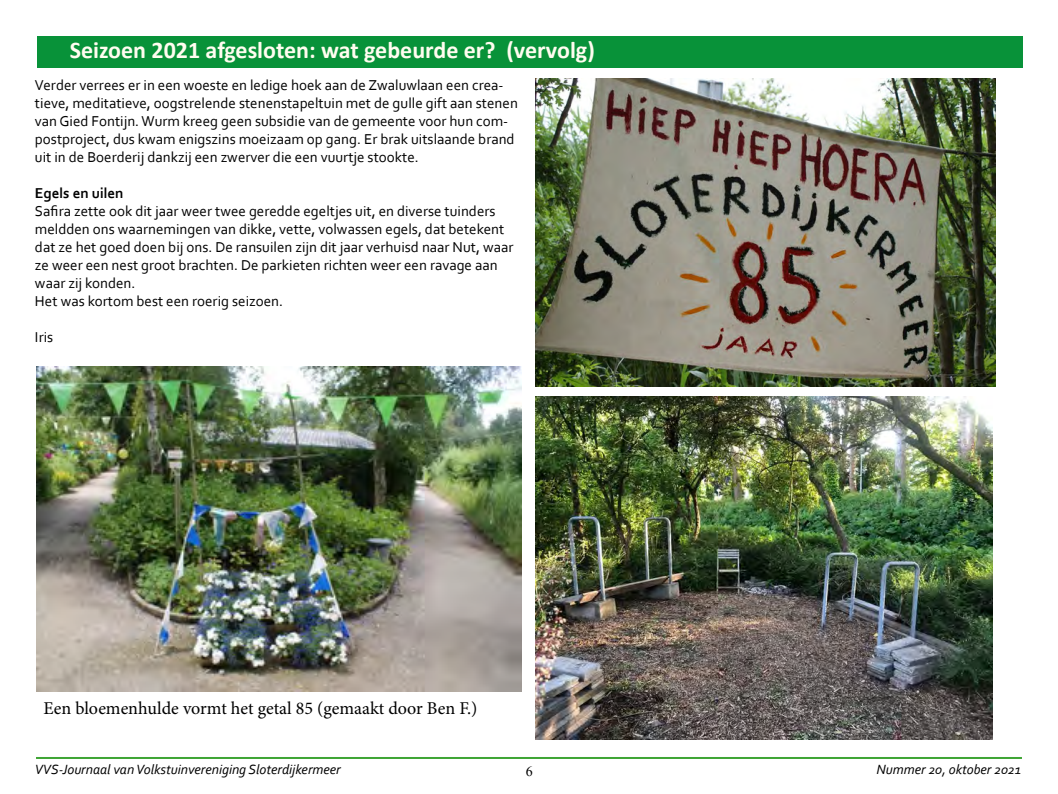
<style>
.page{position:relative;width:1058px;height:794px;background:#fff}
.page>*{position:absolute;margin:0;border:0;box-sizing:border-box;transform-origin:0 0}
.t1{font:700 24px "Calibri";color:#fffdf0}
.t2{font:18px "Minion Pro";color:#000}
.t3{font:15px/18px "Corbel";color:#000}
.t4{font:700 15px "Corbel";color:#000}
.t5{font:italic 14px "Corbel";color:#000}
.t6{font:14px "Times New Roman";color:#000}
</style>
<div class="page">
<hr style="left:36px;top:757px;width:985px;height:2px;background:#3fa535">
<img style="left:535px;top:78px;width:460px;height:308px">
<div style="left:37px;top:36px;width:985px;height:31px;background:#089239"></div>
<img style="left:535px;top:397px;width:457px;height:343px">
<img style="left:37px;top:367px;width:485px;height:324px">
<h1 class="t1" style="left:70px;top:34px;width:526px">Seizoen 2021 afgesloten: wat gebeurde er? (vervolg)</h1>
<p class="t3" style="left:35px;top:75px;width:484px">Verder verrees er in een woeste en ledige hoek aan de Zwaluwlaan een crea&shy;tieve, meditatieve, oogstrelende stenenstapeltuin met de gulle gift aan stenen van Gied Fontijn. Wurm kreeg geen subsidie van de gemeente voor hun com&shy;postproject, dus kwam enigszins moeizaam op gang. Er brak uitslaande brand uit in de Boerderij dankzij een zwerver die een vuurtje stookte.</p>
<p class="t4" style="left:35px;top:183px;width:90px">Egels en uilen</p>
<p class="t3" style="left:35px;top:201px;width:480px">Safira zette ook dit jaar weer twee geredde egeltjes uit, en diverse tuinders meldden ons waarnemingen van dikke, vette, volwassen egels, dat betekent dat ze het goed doen bij ons. De ransuilen zijn dit jaar verhuisd naar Nut, waar ze weer een nest groot brachten. De parkieten richten weer een ravage aan waar zij konden.<br>Het was kortom best een roerig seizoen.</p>
<p class="t3" style="left:35px;top:327px;width:20px">Iris</p>
<p class="t2" style="left:43px;top:695px;width:435px">Een bloemenhulde vormt het getal 85 (gemaakt door Ben F.)</p>
<p class="t5" style="left:35px;top:760px;width:307px">VVS-Journaal van Volkstuinvereniging Sloterdijkermeer</p>
<p class="t6" style="left:525px;top:762px;width:8px">6</p>
<p class="t5" style="left:876px;top:760px;width:146px">Nummer 20, oktober 2021</p>
</div>
